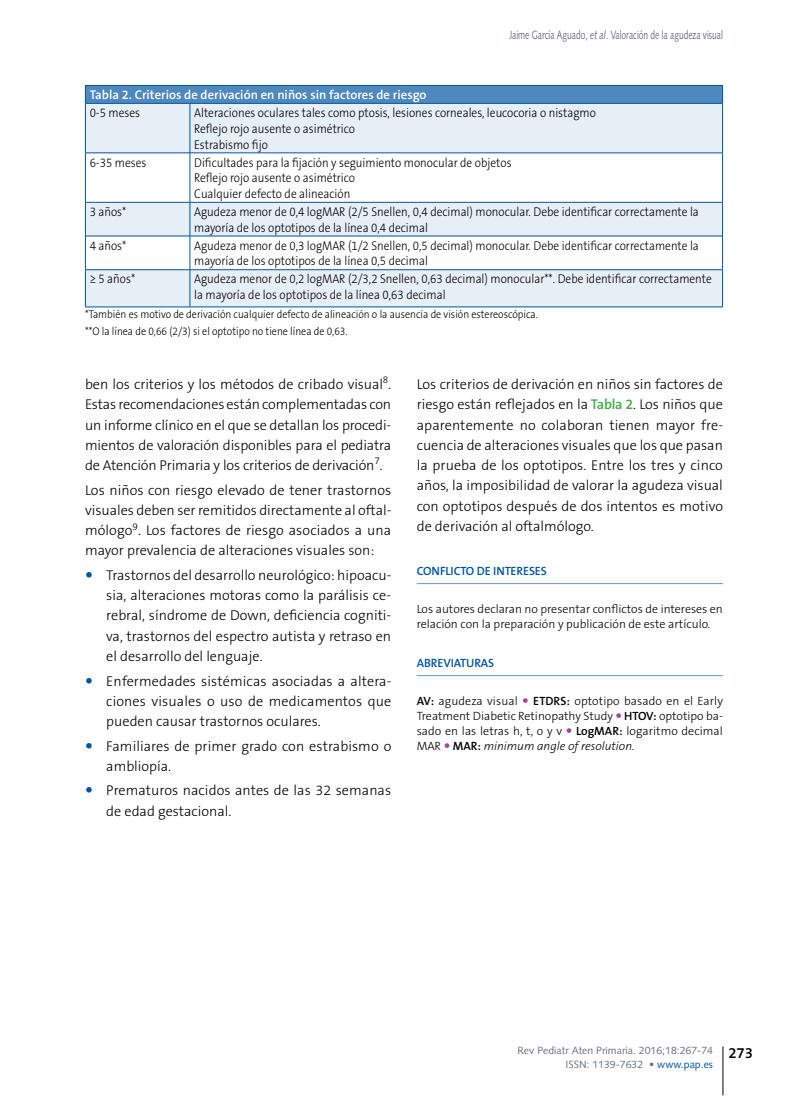
<style>
.page{position:relative;width:808px;height:1106px;background:#fff}
.page>*{position:absolute;margin:0;border:0;box-sizing:border-box;transform-origin:0 0}
.t1{font:600 15px "The Sans B6";color:#000}
.t2{font:300 14.25px/20.2px "The Sans B3";color:#000;text-align:justify}
.t3{font:300 12.75px/15.8px "The Sans B3";color:#000;scale:.9 1}
.t4{font:600 12.75px "The Sans B6";color:#fff}
.t5{font:300 12px/15px "The Sans B3";color:#000}
.t6{font:12px "Syntax";color:#6a737b;scale:.7 1}
.t7{font:600 12px "The Sans B6";letter-spacing:-.01em;color:#0054a4}
.t8{font:300 11.25px/17px "The Sans B3";color:#000;scale:.9 1}
.t9{font:10.5px/13.2px "Syntax";color:#6a737b;text-align:right}
.s1{font-style:italic}
.s2{font-family:"The Sans B6";font-weight:600;color:#41ad49}
.s3{font-family:"The Sans B6";font-weight:600}
.s4{color:#0054a4}
</style>
<div class="page">
<hr style="left:722px;top:1046px;width:1px;height:49px;background:#000">
<hr style="left:417px;top:583px;width:306px;height:1px;background:#6699c8">
<hr style="left:417px;top:675px;width:306px;height:1px;background:#6699c8">
<div style="left:85px;top:85px;width:637px;height:18px;background:#4d88bf"></div>
<div style="left:86px;top:104px;width:636px;height:202px;background:#e6eef6"></div>
<svg style="left:86px;top:154px;width:636px;height:115px"></svg>
<hr style="left:190px;top:104px;width:1px;height:49px;background:#0054a4">
<hr style="left:86px;top:153px;width:104px;height:1px;background:#0054a4">
<hr style="left:190px;top:153px;width:532px;height:1px;background:#0054a4">
<hr style="left:190px;top:153px;width:1px;height:49px;background:#0054a4">
<hr style="left:86px;top:202px;width:104px;height:1px;background:#0054a4">
<hr style="left:190px;top:202px;width:532px;height:1px;background:#0054a4">
<hr style="left:190px;top:202px;width:1px;height:34px;background:#0054a4">
<hr style="left:86px;top:236px;width:104px;height:1px;background:#0054a4">
<hr style="left:190px;top:236px;width:532px;height:1px;background:#0054a4">
<hr style="left:190px;top:236px;width:1px;height:33px;background:#0054a4">
<hr style="left:86px;top:269px;width:104px;height:1px;background:#0054a4">
<hr style="left:190px;top:269px;width:532px;height:1px;background:#0054a4">
<hr style="left:190px;top:270px;width:1px;height:36px;background:#0054a4">
<hr style="left:86px;top:103px;width:104px;height:1px;background:#0054a4">
<hr style="left:190px;top:103px;width:532px;height:1px;background:#0054a4">
<hr style="left:85px;top:85px;width:105px;height:1px;background:#0054a4">
<svg style="left:85px;top:86px;width:1px;height:17px"></svg>
<hr style="left:190px;top:85px;width:533px;height:1px;background:#0054a4">
<svg style="left:722px;top:86px;width:1px;height:17px"></svg>
<hr style="left:85px;top:103px;width:1px;height:50px;background:#0054a4">
<hr style="left:722px;top:103px;width:1px;height:50px;background:#0054a4">
<hr style="left:85px;top:153px;width:1px;height:49px;background:#0054a4">
<hr style="left:722px;top:153px;width:1px;height:49px;background:#0054a4">
<hr style="left:85px;top:202px;width:1px;height:34px;background:#0054a4">
<hr style="left:722px;top:202px;width:1px;height:34px;background:#0054a4">
<hr style="left:85px;top:236px;width:1px;height:34px;background:#0054a4">
<hr style="left:722px;top:236px;width:1px;height:34px;background:#0054a4">
<hr style="left:85px;top:270px;width:1px;height:36px;background:#0054a4">
<hr style="left:722px;top:270px;width:1px;height:36px;background:#0054a4">
<hr style="left:85px;top:306px;width:105px;height:1px;background:#0054a4">
<hr style="left:190px;top:306px;width:533px;height:1px;background:#0054a4">
<p class="t6" style="left:509px;top:28px;width:306px">Jaime García Aguado, <span class="s1">et al</span>. Valoración de la agudeza visual</p>
<p class="t4" style="left:90px;top:88px;width:338px">Tabla 2. Criterios de derivación en niños sin factores de riesgo</p>
<p class="t3" style="left:90px;top:105px;width:58px">0-5 meses</p>
<p class="t3" style="left:194px;top:105px;width:448px">Alteraciones oculares tales como ptosis, lesiones corneales, leucocoria o nistagmo<br>Reflejo rojo ausente o asimétrico<br>Estrabismo fijo</p>
<p class="t3" style="left:90px;top:155px;width:65px">6-35 meses</p>
<p class="t3" style="left:194px;top:155px;width:354px">Dificultades para la fijación y seguimiento monocular de objetos<br>Reflejo rojo ausente o asimétrico<br>Cualquier defecto de alineación</p>
<p class="t3" style="left:90px;top:204px;width:42px">3 años*</p>
<p class="t3" style="left:194px;top:204px;width:562px">Agudeza menor de 0,4 logMAR (2/5 Snellen, 0,4 decimal) monocular. Debe identificar correctamente la mayoría de los optotipos de la línea 0,4 decimal</p>
<p class="t3" style="left:90px;top:238px;width:42px">4 años*</p>
<p class="t3" style="left:194px;top:238px;width:562px">Agudeza menor de 0,3 logMAR (1/2 Snellen, 0,5 decimal) monocular. Debe identificar correctamente la mayoría de los optotipos de la línea 0,5 decimal</p>
<p class="t3" style="left:90px;top:271px;width:52px">≥ 5 años*</p>
<p class="t3" style="left:194px;top:271px;width:577px">Agudeza menor de 0,2 logMAR (2/3,2 Snellen, 0,63 decimal) monocular**. Debe identificar correctamente la mayoría de los optotipos de la línea 0,63 decimal</p>
<p class="t8" style="left:85px;top:306px;width:505px">*También es motivo de derivación cualquier defecto de alineación o la ausencia de visión estereoscópica. **O la línea de 0,66 (2/3) si el optotipo no tiene línea de 0,63.</p>
<p class="t2" style="left:85px;top:374px;width:308px">ben los criterios y los métodos de cribado visual<sup>8</sup>.<br>Estas recomendaciones están complementadas con un informe clínico en el que se detallan los procedi&shy;mientos de valoración disponibles para el pediatra de Atención Primaria y los criterios de derivación<sup>7</sup>.</p>
<p class="t2" style="left:85px;top:480px;width:308px">Los niños con riesgo elevado de tener trastornos visuales deben ser remitidos directamente al oftal&shy;mólogo<sup>9</sup>. Los factores de riesgo asociados a una mayor prevalencia de alteraciones visuales son:</p>
<p class="t2" style="left:106px;top:565px;width:287px">Trastornos del desarrollo neurológico: hipoacu&shy;sia, alteraciones motoras como la parálisis ce&shy;rebral, síndrome de Down, deficiencia cogniti&shy;va, trastornos del espectro autista y retraso en el desarrollo del lenguaje.</p>
<p class="t2" style="left:106px;top:671px;width:287px">Enfermedades sistémicas asociadas a altera&shy;ciones visuales o uso de medicamentos que pueden causar trastornos oculares.</p>
<p class="t2" style="left:106px;top:736px;width:287px">Familiares de primer grado con estrabismo o ambliopía.</p>
<p class="t2" style="left:106px;top:780px;width:286px">Prematuros nacidos antes de las 32 semanas de edad gestacional.</p>
<p class="t2" style="left:417px;top:374px;width:308px">Los criterios de derivación en niños sin factores de riesgo están reflejados en la <span class="s2">Tabla 2</span>. Los niños que aparentemente no colaboran tienen mayor fre&shy;cuencia de alteraciones visuales que los que pasan la prueba de los optotipos. Entre los tres y cinco años, la imposibilidad de valorar la agudeza visual con optotipos después de dos intentos es motivo de derivación al oftalmólogo.</p>
<p class="t7" style="left:417px;top:564px;width:132px">CONFLICTO DE INTERESES</p>
<p class="t5" style="left:417px;top:602px;width:308px">Los autores declaran no presentar conflictos de intereses en relación con la preparación y publicación de este artículo.</p>
<p class="t7" style="left:417px;top:656px;width:79px">ABREVIATURAS</p>
<p class="t5" style="left:417px;top:694px;width:103px"><span class="s3">AV:</span> agudeza visual</p>
<p class="t5" style="left:417px;top:694px;width:308px;text-align:justify;text-indent:117px"><span class="s3">ETDRS:</span> optotipo basado en el Early Treatment Diabetic Retinopathy Study <span class="s3">HTOV:</span> optotipo ba&shy;sado en las letras h, t, o y v <span class="s3">LogMAR:</span> logaritmo decimal MAR <span class="s3">MAR:</span> <span class="s1">minimum angle of resolution.</span></p>
<p class="t9" style="left:517px;top:1044px;width:197px">Rev Pediatr Aten Primaria. 2016;18:267-74<br>ISSN: 1139-7632 • <span class="s4">www.pap.es</span></p>
<p class="t1" style="left:728px;top:1044px;width:26px">273</p>
</div>
